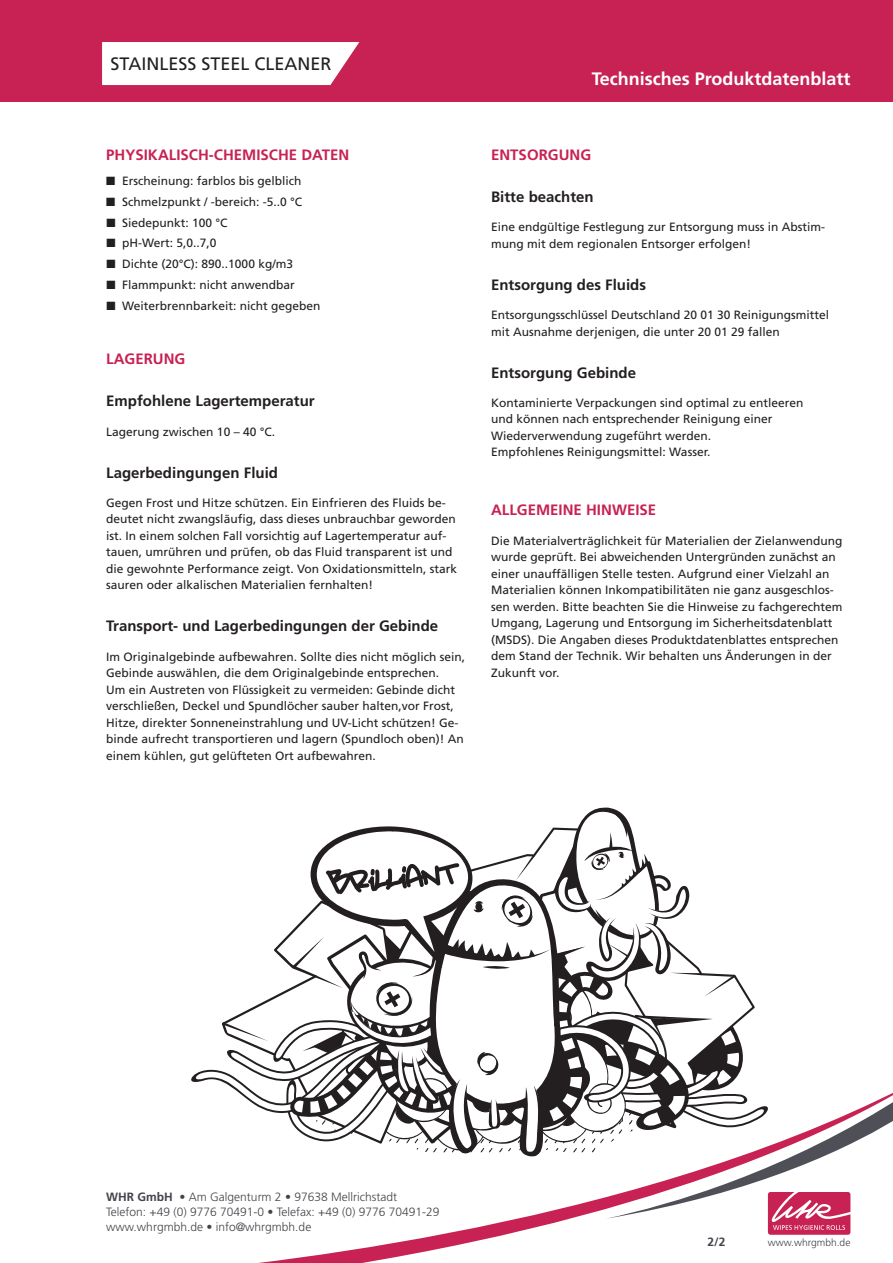
<style>
.page{position:relative;width:893px;height:1263px;background:#fff}
.page>*{position:absolute;margin:0;border:0;box-sizing:border-box;transform-origin:0 0}
.t1{font:49.65px "Amsterdam Graffiti";color:#231f20}
.t2{font:700 18px "Frutiger";color:#fff}
.t3{font:18px "Frutiger";color:#231f20}
.t4{font:700 15px "Frutiger";color:#231f20}
.t5{font:700 15px "Frutiger";color:#c72253}
.t6{font:12px/16.5px "Frutiger";color:#231f20}
.t7{font:300 12px/15px "Frutiger";color:#43434a}
.t8{font:700 12px "Frutiger";color:#43434a}
.t9{font:300 10.2px "Frutiger";color:#43434a}
.s1{font-weight:700}
.s2{font-weight:400}
</style>
<div class="page">
<svg style="left:258px;top:1235px;width:245px;height:28px"></svg>
<div style="left:0;top:0;width:893px;height:102px;background:#c72253"></div>
<div style="left:102px;top:42px;width:257px;height:43px;background:#fff"></div>
<svg style="left:191px;top:807px;width:702px;height:428px"></svg>
<h2 class="t3" style="left:111px;top:53px;width:223px">STAINLESS STEEL CLEANER</h2>
<p class="t5" style="left:106px;top:146px;width:244px">PHYSIKALISCH-CHEMISCHE DATEN</p>
<p class="t6" style="left:106px;top:173px;width:197px">■ Erscheinung: farblos bis gelblich</p>
<p class="t6" style="left:106px;top:193px;width:197px">■ Schmelzpunkt / -bereich: -5..0 °C</p>
<p class="t6" style="left:106px;top:214px;width:123px">■ Siedepunkt: 100 °C</p>
<p class="t6" style="left:106px;top:235px;width:112px">■ pH-Wert: 5,0..7,0</p>
<p class="t6" style="left:106px;top:256px;width:188px">■ Dichte (20°C): 890..1000 kg/m3</p>
<p class="t6" style="left:106px;top:276px;width:190px">■ Flammpunkt: nicht anwendbar</p>
<p class="t6" style="left:106px;top:297px;width:216px">■ Weiterbrennbarkeit: nicht gegeben</p>
<p class="t5" style="left:106px;top:350px;width:81px">LAGERUNG</p>
<p class="t4" style="left:106px;top:392px;width:210px">Empfohlene Lagertemperatur</p>
<p class="t6" style="left:106px;top:423px;width:170px">Lagerung zwischen 10 – 40 °C.</p>
<p class="t4" style="left:106px;top:464px;width:173px">Lagerbedingungen Fluid</p>
<p class="t6" style="left:106px;top:495px;width:352px">Gegen Frost und Hitze schützen. Ein Einfrieren des Fluids be&shy;deutet nicht zwangsläufig, dass dieses unbrauchbar geworden ist. In einem solchen Fall vorsichtig auf Lagertemperatur auf&shy;tauen, umrühren und prüfen, ob das Fluid transparent ist und die gewohnte Performance zeigt. Von Oxidationsmitteln, stark sauren oder alkalischen Materialien fernhalten!</p>
<p class="t4" style="left:106px;top:617px;width:333px">Transport- und Lagerbedingungen der Gebinde</p>
<p class="t6" style="left:106px;top:648px;width:360px">Im Originalgebinde aufbewahren. Sollte dies nicht möglich sein, Gebinde auswählen, die dem Originalgebinde entsprechen.<br>Um ein Austreten von Flüssigkeit zu vermeiden: Gebinde dicht verschließen, Deckel und Spundlöcher sauber halten,vor Frost, Hitze, direkter Sonneneinstrahlung und UV-Licht schützen! Ge&shy;binde aufrecht transportieren und lagern (Spundloch oben)! An einem kühlen, gut gelüfteten Ort aufbewahren.</p>
<h2 class="t2" style="left:592px;top:68px;width:260px">Technisches Produktdatenblatt</h2>
<p class="t5" style="left:491px;top:146px;width:102px">ENTSORGUNG</p>
<p class="t4" style="left:491px;top:188px;width:104px">Bitte beachten</p>
<p class="t6" style="left:491px;top:219px;width:336px">Eine endgültige Festlegung zur Entsorgung muss in Abstim&shy;mung mit dem regionalen Entsorger erfolgen!</p>
<p class="t4" style="left:491px;top:276px;width:156px">Entsorgung des Fluids</p>
<p class="t6" style="left:491px;top:307px;width:340px">Entsorgungsschlüssel Deutschland 20 01 30 Reinigungsmittel mit Ausnahme derjenigen, die unter 20 01 29 fallen</p>
<p class="t4" style="left:491px;top:364px;width:147px">Entsorgung Gebinde</p>
<p class="t6" style="left:491px;top:395px;width:314px">Kontaminierte Verpackungen sind optimal zu entleeren und können nach entsprechender Reinigung einer Wiederverwendung zugeführt werden.<br>Empfohlenes Reinigungsmittel: Wasser.</p>
<p class="t5" style="left:491px;top:501px;width:167px">ALLGEMEINE HINWEISE</p>
<p class="t6" style="left:491px;top:532px;width:353px">Die Materialverträglichkeit für Materialien der Zielanwendung wurde geprüft. Bei abweichenden Untergründen zunächst an einer unauffälligen Stelle testen. Aufgrund einer Vielzahl an Materialien können Inkompatibilitäten nie ganz ausgeschlos&shy;sen werden. Bitte beachten Sie die Hinweise zu fachgerechtem Umgang, Lagerung und Entsorgung im Sicherheitsdatenblatt (MSDS). Die Angaben dieses Produktdatenblattes entsprechen dem Stand der Technik. Wir behalten uns Änderungen in der Zukunft vor.</p>
<h1 class="t1" style="left:328px;top:849px;width:130px;rotate:-5deg">Brilliant</h1>
<p class="t7" style="left:106px;top:1189px;width:335px"><span class="s1">WHR GmbH</span> <span class="s2">•</span> Am Galgenturm 2 • 97638 Mellrichstadt<br>Telefon: +49 (0) 9776 70491-0 • Telefax: +49 (0) 9776 70491-29 www.whrgmbh.de • info@whrgmbh.de</p>
<p class="t8" style="left:707px;top:1234px;width:20px">2/2</p>
<p class="t9" style="left:768px;top:1236px;width:84px">www.whrgmbh.de</p>
</div>
